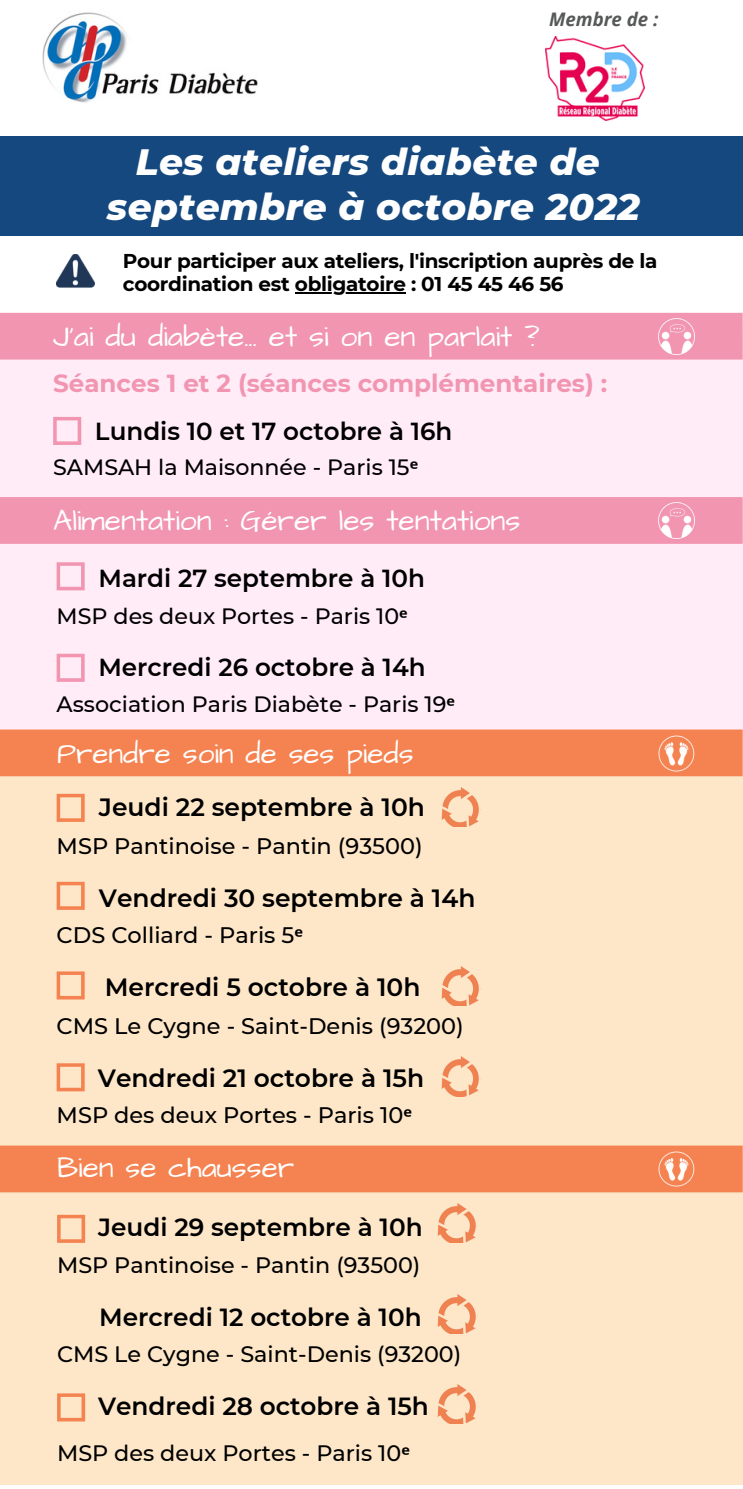
<style>
.page{position:relative;width:743px;height:1489px;background:#fff}
.page>*{position:absolute;margin:0;border:0;box-sizing:border-box;transform-origin:0 0}
.t1{font:italic 800 37.5px/45px "Montserrat";letter-spacing:.01em;color:#fff;text-align:center}
.t2{font:30px "Architects Daughter";color:#fff}
.t3{font:29.75px "Architects Daughter";color:#fff}
.t4{font:600 25px "Montserrat";color:#000}
.t5{font:600 24.75px "Montserrat";color:#000}
.t6{font:700 24.5px "Montserrat";color:#f195b1}
.t7{font:600 24.5px "Montserrat";color:#000}
.t8{font:500 22.5px "Montserrat";color:#000}
.t9{font:500 22.25px "Montserrat";color:#000}
.t10{font:700 20px/23.2px "Montserrat";letter-spacing:-.015em;color:#000}
.t11{font:italic 700 18.75px "Open Sans";color:#565957}
.s1{font-family:"Noto Sans";font-weight:700}
</style>
<div class="page">
<img style="left:545px;top:37px;width:99px;height:84px">
<img style="left:43px;top:12px;width:215px;height:91px">
<div style="left:0;top:136px;width:742px;height:99px;background:#15487e"></div>
<img style="left:57px;top:254px;width:37px;height:34px">
<hr style="left:295px;top:293px;width:111px;height:1px;background:#000">
<div style="left:0;top:331px;width:742px;height:407px;background:#ffecf7"></div>
<div style="left:0;top:313px;width:742px;height:47px;background:#f195b1"></div>
<div style="left:0;top:497px;width:742px;height:47px;background:#f195b1"></div>
<svg style="left:53px;top:417px;width:28px;height:28px"></svg>
<img style="left:659px;top:319px;width:35px;height:35px">
<img style="left:659px;top:503px;width:35px;height:35px">
<div style="left:0;top:776px;width:742px;height:708px;background:#fee7c8"></div>
<div style="left:0;top:1145px;width:742px;height:47px;background:#f58351"></div>
<div style="left:0;top:729px;width:742px;height:47px;background:#f58351"></div>
<img style="left:659px;top:1151px;width:35px;height:36px">
<img style="left:659px;top:736px;width:35px;height:35px">
<svg style="left:57px;top:1215px;width:28px;height:28px"></svg>
<svg style="left:57px;top:1393px;width:28px;height:28px"></svg>
<svg style="left:57px;top:794px;width:28px;height:28px"></svg>
<svg style="left:57px;top:882px;width:28px;height:28px"></svg>
<svg style="left:57px;top:971px;width:28px;height:28px"></svg>
<svg style="left:57px;top:1063px;width:28px;height:28px"></svg>
<img style="left:441px;top:787px;width:40px;height:39px">
<img style="left:441px;top:1056px;width:40px;height:40px">
<img style="left:437px;top:1203px;width:41px;height:40px">
<img style="left:437px;top:1294px;width:41px;height:39px">
<img style="left:437px;top:1384px;width:41px;height:40px">
<img style="left:441px;top:966px;width:40px;height:40px">
<svg style="left:57px;top:562px;width:28px;height:28px"></svg>
<svg style="left:57px;top:654px;width:28px;height:28px"></svg>
<p class="t11" style="left:549px;top:6px;width:111px">Membre de :</p>
<h1 class="t1" style="left:107px;top:139px;width:534px">Les ateliers diabète de septembre à octobre 2022</h1>
<p class="t10" style="left:123px;top:249px;width:536px">Pour participer aux ateliers, l'inscription auprès de la coordination est obligatoire : 01 45 45 46 56</p>
<h2 class="t2" style="left:53px;top:316px;width:488px">J'ai du diabète... et si on en parlait ?</h2>
<p class="t6" style="left:53px;top:369px;width:555px">Séances 1 et 2 (séances complémentaires) :</p>
<p class="t7" style="left:95px;top:417px;width:359px">Lundis 10 et 17 octobre à 16h</p>
<p class="t9" style="left:53px;top:454px;width:366px">SAMSAH la Maisonnée - Paris 15<span class="s1">ᵉ</span></p>
<h2 class="t2" style="left:53px;top:500px;width:469px">Alimentation : Gérer les tentations</h2>
<p class="t5" style="left:98px;top:563px;width:328px">Mardi 27 septembre à 10h</p>
<p class="t9" style="left:57px;top:602px;width:353px">MSP des deux Portes - Paris 10<span class="s1">ᵉ</span></p>
<p class="t5" style="left:98px;top:652px;width:329px">Mercredi 26 octobre à 14h</p>
<p class="t9" style="left:57px;top:691px;width:400px">Association Paris Diabète - Paris 19<span class="s1">ᵉ</span></p>
<h3 class="t3" style="left:57px;top:733px;width:358px">Prendre soin de ses pieds</h3>
<p class="t4" style="left:99px;top:792px;width:327px">Jeudi 22 septembre à 10h</p>
<p class="t8" style="left:57px;top:832px;width:367px">MSP Pantinoise - Pantin (93500)</p>
<p class="t4" style="left:99px;top:882px;width:378px">Vendredi 30 septembre à 14h</p>
<p class="t8" style="left:57px;top:921px;width:248px">CDS Colliard - Paris 5<span class="s1">ᵉ</span></p>
<p class="t4" style="left:105px;top:972px;width:317px">Mercredi 5 octobre à 10h</p>
<p class="t8" style="left:57px;top:1012px;width:409px">CMS Le Cygne - Saint-Denis (93200)</p>
<p class="t4" style="left:98px;top:1062px;width:328px">Vendredi 21 octobre à 15h</p>
<p class="t8" style="left:57px;top:1101px;width:357px">MSP des deux Portes - Paris 10<span class="s1">ᵉ</span></p>
<h3 class="t3" style="left:57px;top:1147px;width:238px">Bien se chausser</h3>
<p class="t5" style="left:98px;top:1212px;width:326px">Jeudi 29 septembre à 10h</p>
<p class="t9" style="left:57px;top:1251px;width:365px">MSP Pantinoise - Pantin (93500)</p>
<p class="t5" style="left:99px;top:1302px;width:324px">Mercredi 12 octobre à 10h</p>
<p class="t9" style="left:57px;top:1340px;width:406px">CMS Le Cygne - Saint-Denis (93200)</p>
<p class="t5" style="left:98px;top:1391px;width:332px">Vendredi 28 octobre à 15h</p>
<p class="t9" style="left:57px;top:1439px;width:354px">MSP des deux Portes - Paris 10<span class="s1">ᵉ</span></p>
</div>
